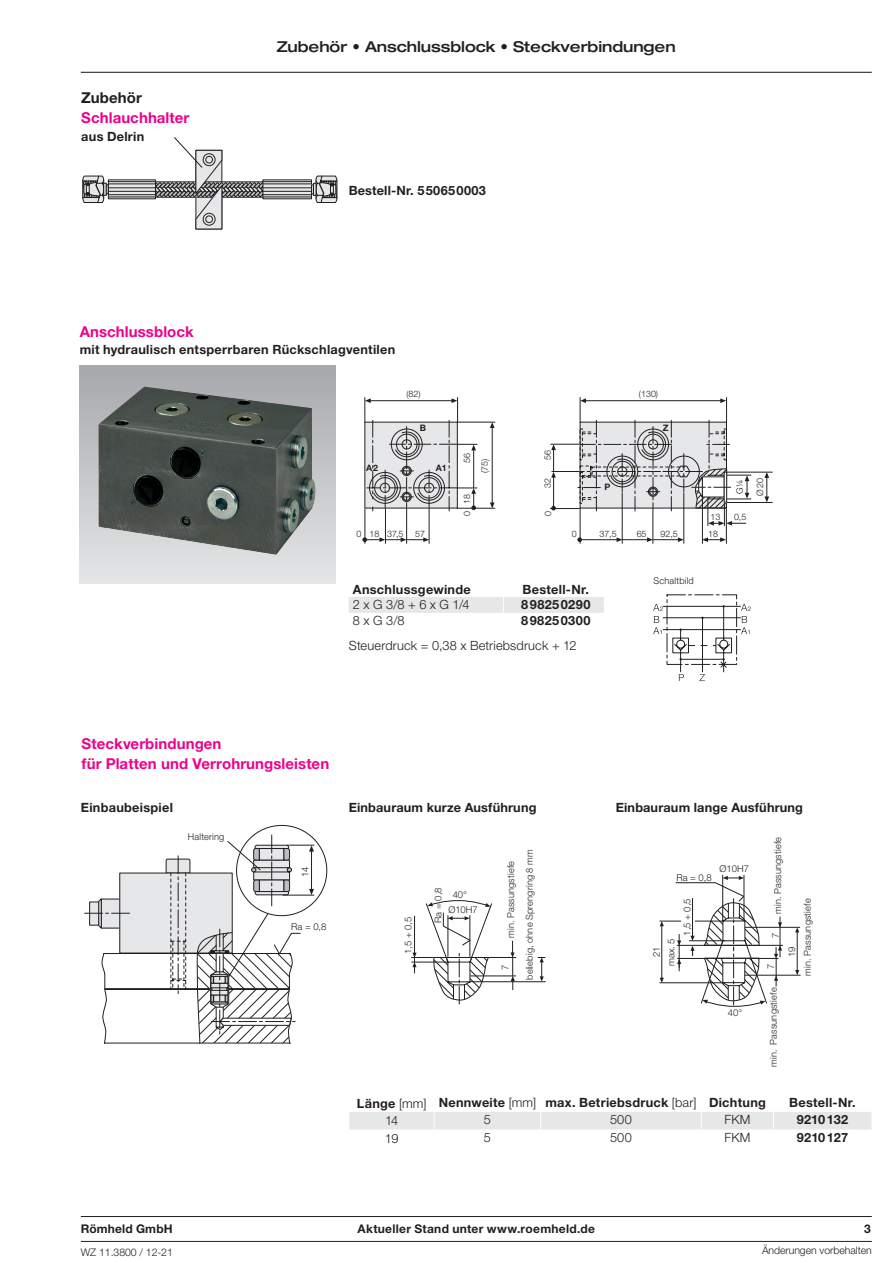
<style>
.page{position:relative;width:893px;height:1263px;background:#fff}
.page>*{position:absolute;margin:0;border:0;box-sizing:border-box;transform-origin:0 0}
.t1{font:700 15px/20.1px "Helvetica Neue LT Pro";letter-spacing:.005em;color:#ed028c}
.t2{font:500 expanded 15px "Helvetica Neue LT Pro";letter-spacing:-.005em;color:#231f20}
.t3{font:700 15px "Helvetica Neue LT Pro";letter-spacing:.005em;color:#231f20}
.t4{font:700 12.75px "Helvetica Neue LT Pro";letter-spacing:.02em;color:#231f20}
.t5{font:300 12.75px "Helvetica Neue LT Pro";letter-spacing:.015em;color:#231f20}
.t6{font:700 12px "Helvetica Neue LT Pro";letter-spacing:.025em;color:#231f20}
.t7{font:300 10.5px "Helvetica Neue LT Pro";letter-spacing:-.005em;color:#231f20}
.t8{font:300 9.45px "Helvetica Neue LT Pro";letter-spacing:.02em;color:#231f20}
.t9{font:300 9.45px/15px "Helvetica Neue";color:#231f20}
.t10{font:300 8.85px/17.7px "Helvetica Neue";color:#231f20}
.t11{font:700 8.85px "Helvetica Neue";color:#231f20}
.s1{font-weight:300}
</style>
<div class="page">
<hr style="left:81px;top:72px;width:791px;height:1px;background:#231f20">
<svg style="left:85px;top:835px;width:229px;height:209px"></svg>
<hr style="left:472px;top:957px;width:44px;height:1px;background:#231f20">
<hr style="left:470px;top:976px;width:46px;height:1px;background:#231f20">
<hr style="left:470px;top:981px;width:75px;height:1px;background:#231f20">
<svg style="left:412px;top:900px;width:80px;height:104px"></svg>
<svg style="left:538px;top:957px;width:7px;height:24px"></svg>
<svg style="left:510px;top:941px;width:5px;height:49px"></svg>
<hr style="left:745px;top:927px;width:55px;height:1px;background:#231f20">
<hr style="left:744px;top:875px;width:1px;height:44px;background:#231f20">
<hr style="left:722px;top:875px;width:1px;height:46px;background:#231f20">
<hr style="left:797px;top:932px;width:1px;height:39px;background:#231f20">
<svg style="left:795px;top:970px;width:4px;height:5px"></svg>
<svg style="left:795px;top:927px;width:4px;height:5px"></svg>
<hr style="left:745px;top:975px;width:55px;height:1px;background:#231f20">
<svg style="left:660px;top:876px;width:123px;height:131px"></svg>
<div style="left:349px;top:1112px;width:522px;height:17px;background:#e6e7e9"></div>
<hr style="left:81px;top:1241px;width:791px;height:1px;background:#231f20">
<hr style="left:81px;top:1216px;width:791px;height:1px;background:#231f20">
<div style="left:80px;top:365px;width:255px;height:218px;background:linear-gradient(to bottom,#a7a8ac,#e4e5e7)"></div>
<img style="left:98px;top:387px;width:218px;height:168px">
<hr style="left:727px;top:502px;width:45px;height:1px;background:#231f20">
<hr style="left:727px;top:472px;width:45px;height:1px;background:#231f20">
<svg style="left:764px;top:472px;width:5px;height:30px"></svg>
<svg style="left:362px;top:397px;width:389px;height:147px"></svg>
<hr style="left:663px;top:606px;width:77px;height:1px;background:#231f20">
<hr style="left:663px;top:617px;width:77px;height:1px;background:#231f20">
<hr style="left:663px;top:629px;width:77px;height:1px;background:#231f20">
<svg style="left:653px;top:604px;width:10px;height:30px"></svg>
<svg style="left:741px;top:604px;width:10px;height:30px"></svg>
<svg style="left:672px;top:605px;width:60px;height:76px"></svg>
<div style="left:349px;top:597px;width:255px;height:16px;background:#e6e7e9"></div>
<svg style="left:110px;top:182px;width:35px;height:15px"></svg>
<hr style="left:108px;top:197px;width:47px;height:1px;background:#231f20">
<hr style="left:108px;top:194px;width:47px;height:1px;background:#231f20">
<hr style="left:108px;top:183px;width:47px;height:1px;background:#231f20">
<hr style="left:108px;top:181px;width:47px;height:1px;background:#231f20">
<hr style="left:108px;top:191px;width:47px;height:1px;background:#231f20">
<hr style="left:108px;top:187px;width:47px;height:1px;background:#231f20">
<svg style="left:145px;top:137px;width:129px;height:93px"></svg>
<svg style="left:264px;top:182px;width:46px;height:15px"></svg>
<svg style="left:82px;top:175px;width:27px;height:28px"></svg>
<svg style="left:311px;top:175px;width:27px;height:28px"></svg>
<hr style="left:263px;top:187px;width:48px;height:1px;background:#231f20">
<hr style="left:263px;top:191px;width:48px;height:1px;background:#231f20">
<hr style="left:263px;top:181px;width:48px;height:1px;background:#231f20">
<hr style="left:263px;top:183px;width:48px;height:1px;background:#231f20">
<hr style="left:263px;top:194px;width:48px;height:1px;background:#231f20">
<hr style="left:263px;top:197px;width:48px;height:1px;background:#231f20">
<p class="t3" style="left:81px;top:88px;width:62px">Zubehör</p>
<p class="t1" style="left:81px;top:107px;width:110px">Schlauchhalter</p>
<p class="t4" style="left:81px;top:128px;width:65px">aus Delrin</p>
<p class="t2" style="left:277px;top:37px;width:400px">Zubehör • Anschlussblock • Steckverbindungen</p>
<p class="t4" style="left:349px;top:183px;width:139px">Bestell-Nr. 550650003</p>
<p class="t1" style="left:80px;top:321px;width:115px">Anschlussblock</p>
<p class="t4" style="left:80px;top:342px;width:317px">mit hydraulisch entsperrbaren Rückschlagventilen</p>
<p class="t10" style="left:406px;top:385px;width:16px">(82)</p>
<p class="t10" style="left:639px;top:385px;width:21px">(130)</p>
<p class="t11" style="left:420px;top:423px;width:8px">B</p>
<p class="t11" style="left:663px;top:423px;width:7px">Z</p>
<p class="t11" style="left:366px;top:462px;width:14px">A2</p>
<p class="t11" style="left:436px;top:462px;width:13px">A1</p>
<p class="t10" style="left:458px;top:473px;width:22px;text-indent:11px;rotate:-90deg">56 (75)</p>
<p class="t10" style="left:458px;top:516px;width:24px;rotate:-90deg">0 18</p>
<p class="t10" style="left:538px;top:460px;width:11px;rotate:-90deg">56</p>
<p class="t10" style="left:538px;top:488px;width:11px;rotate:-90deg">32</p>
<p class="t10" style="left:539px;top:516px;width:6px;rotate:-90deg">0</p>
<p class="t11" style="left:604px;top:481px;width:7px">P</p>
<p class="t10" style="left:731px;top:494px;width:16px;rotate:-90deg">G¼</p>
<p class="t10" style="left:710px;top:508px;width:11px">13</p>
<p class="t10" style="left:734px;top:508px;width:14px">0,5</p>
<p class="t10" style="left:369px;top:524px;width:36px">18 37,5</p>
<p class="t10" style="left:415px;top:524px;width:11px">57</p>
<p class="t10" style="left:708px;top:524px;width:11px">18</p>
<p class="t10" style="left:357px;top:524px;width:6px">0</p>
<p class="t10" style="left:572px;top:524px;width:6px">0</p>
<p class="t10" style="left:599px;top:524px;width:19px">37,5</p>
<p class="t10" style="left:637px;top:524px;width:11px">65</p>
<p class="t10" style="left:660px;top:524px;width:19px">92,5</p>
<p class="t10" style="left:751px;top:496px;width:19px;rotate:-90deg">Ø20</p>
<p class="t4" style="left:353px;top:581px;width:119px">Anschlussgewinde</p>
<p class="t4" style="left:523px;top:581px;width:68px">Bestell-Nr.</p>
<p class="t5" style="left:353px;top:597px;width:118px">2 x G 3/8 + 6 x G 1/4</p>
<p class="t4" style="left:521px;top:597px;width:71px">898250290</p>
<p class="t5" style="left:353px;top:613px;width:53px">8 x G 3/8</p>
<p class="t4" style="left:521px;top:613px;width:71px">898250300</p>
<p class="t5" style="left:349px;top:638px;width:229px">Steuerdruck = 0,38 x Betriebsdruck + 12</p>
<p class="t8" style="left:654px;top:574px;width:42px">Schaltbild</p>
<p class="t1" style="left:82px;top:734px;width:249px">Steckverbindungen<br>für Platten und Verrohrungsleisten</p>
<p class="t4" style="left:81px;top:800px;width:94px">Einbaubeispiel</p>
<p class="t4" style="left:349px;top:800px;width:189px">Einbauraum kurze Ausführung</p>
<p class="t4" style="left:616px;top:800px;width:189px">Einbauraum lange Ausführung</p>
<p class="t8" style="left:188px;top:831px;width:38px">Haltering</p>
<p class="t8" style="left:524px;top:980px;width:132px;rotate:-90deg">beliebig, ohne Sprengring 8 mm</p>
<p class="t8" style="left:772px;top:914px;width:78px;rotate:-90deg">min. Passungstiefe</p>
<p class="t8" style="left:505px;top:938px;width:78px;rotate:-90deg">min. Passungstiefe</p>
<p class="t9" style="left:719px;top:861px;width:31px">Ø10H7</p>
<p class="t9" style="left:297px;top:877px;width:12px;rotate:-90deg">14</p>
<p class="t9" style="left:676px;top:869px;width:37px">Ra = 0,8</p>
<p class="t9" style="left:430px;top:923px;width:37px;rotate:-90deg">Ra = 0,8</p>
<p class="t9" style="left:448px;top:887px;width:31px;text-indent:4px">40°<br>Ø10H7</p>
<p class="t8" style="left:802px;top:975px;width:78px;rotate:-90deg">min. Passungstiefe</p>
<p class="t9" style="left:679px;top:936px;width:39px;rotate:-90deg">1,5 + 0,5</p>
<p class="t9" style="left:400px;top:954px;width:39px;rotate:-90deg">1,5 + 0,5</p>
<p class="t9" style="left:291px;top:919px;width:37px">Ra = 0,8</p>
<p class="t9" style="left:768px;top:938px;width:7px;rotate:-90deg">7</p>
<p class="t9" style="left:763px;top:969px;width:7px;rotate:-90deg">7</p>
<p class="t9" style="left:663px;top:966px;width:29px;rotate:-90deg">max. 5</p>
<p class="t9" style="left:784px;top:957px;width:12px;rotate:-90deg">19</p>
<p class="t9" style="left:649px;top:957px;width:12px;rotate:-90deg">21</p>
<p class="t9" style="left:497px;top:969px;width:7px;rotate:-90deg">7</p>
<p class="t9" style="left:728px;top:1005px;width:16px">40°</p>
<p class="t8" style="left:768px;top:1067px;width:81px;rotate:-90deg">min. Passungstiefe</p>
<p class="t4" style="left:357px;top:1094px;width:410px">Länge <span class="s1">[mm]</span> Nennweite <span class="s1">[mm]</span> max. Betriebsdruck <span class="s1">[bar]</span> Dichtung</p>
<p class="t4" style="left:789px;top:1094px;width:68px">Bestell-Nr.</p>
<p class="t5" style="left:385px;top:1113px;width:15px">14</p>
<p class="t5" style="left:484px;top:1112px;width:9px">5</p>
<p class="t5" style="left:610px;top:1112px;width:23px">500</p>
<p class="t5" style="left:724px;top:1112px;width:28px">FKM</p>
<p class="t4" style="left:797px;top:1112px;width:53px">9210132</p>
<p class="t5" style="left:385px;top:1130px;width:15px">19</p>
<p class="t5" style="left:484px;top:1130px;width:9px">5</p>
<p class="t5" style="left:610px;top:1130px;width:23px">500</p>
<p class="t5" style="left:724px;top:1130px;width:28px">FKM</p>
<p class="t4" style="left:797px;top:1129px;width:53px">9210127</p>
<p class="t6" style="left:81px;top:1221px;width:93px">Römheld GmbH</p>
<p class="t6" style="left:357px;top:1221px;width:239px">Aktueller Stand unter www.roemheld.de</p>
<p class="t6" style="left:864px;top:1221px;width:8px">3</p>
<p class="t7" style="left:81px;top:1245px;width:94px">WZ 11.3800 / 12-21</p>
<p class="t7" style="left:762px;top:1243px;width:111px">Änderungen vorbehalten</p>
</div>
